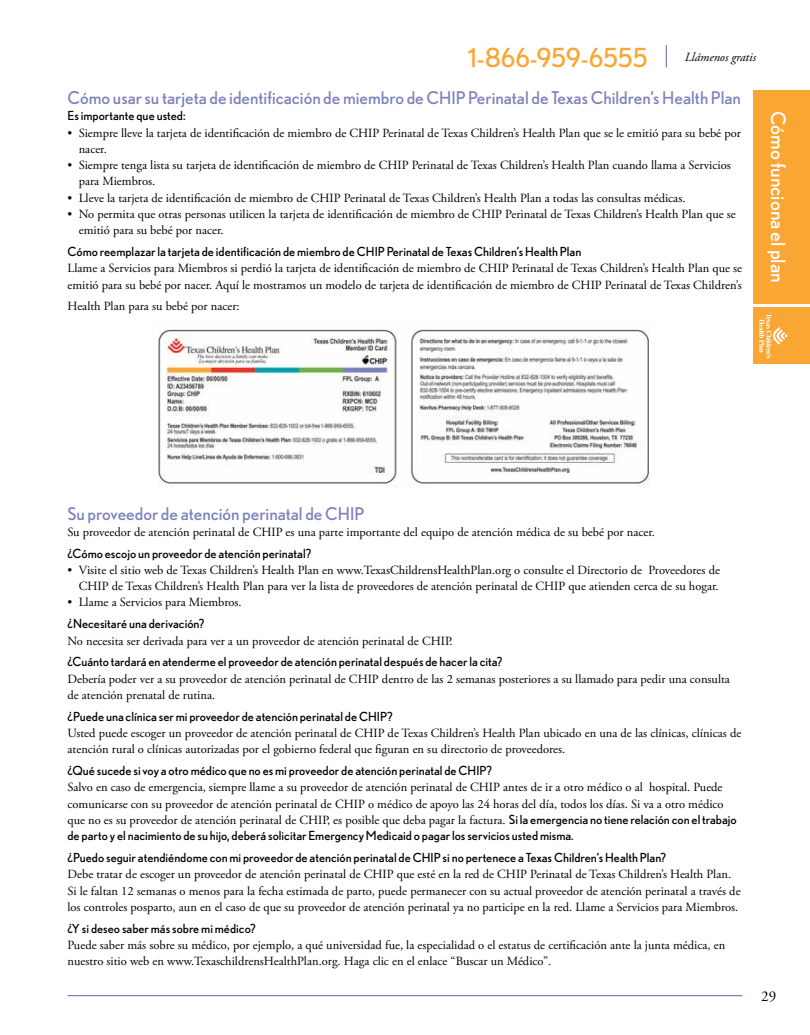
<style>
.page{position:relative;width:810px;height:1035px;background:#fff}
.page>*{position:absolute;margin:0;border:0;box-sizing:border-box;transform-origin:0 0}
.t1{font:26.25px "Nobel";letter-spacing:-.02em;color:#faa634}
.t2{font:20px "Nobel";color:#fff}
.t3{font:17.5px "Nobel";color:#7e81be}
.t4{font:15px "Adobe Garamond Pro";color:#000}
.t5{font:12.5px/16.2px "Adobe Garamond Pro";color:#000}
.t6{font:12.5px/21.9px "Nobel";color:#000}
.t7{font:italic 12.5px "Adobe Garamond Pro";color:#000}
.s1{font-family:"Nobel"}
</style>
<div class="page">
<hr style="left:68px;top:995px;width:674px;height:1px;background:#7e81be">
<div style="left:754px;top:308px;width:56px;height:56px;background:#faa634"></div>
<svg style="left:759px;top:313px;width:29px;height:45px"></svg>
<div style="left:754px;top:90px;width:56px;height:213px;background:#faa634"></div>
<svg style="left:666px;top:45px;width:1px;height:23px"></svg>
<img style="left:157px;top:329px;width:493px;height:158px">
<h1 class="t1" style="left:468px;top:42px;width:181px">1-866-959-6555</h1>
<p class="t7" style="left:685px;top:49px;width:72px">Llámenos gratis</p>
<h3 class="t3" style="left:68px;top:87px;width:675px">Cómo usar su tarjeta de identificación de miembro de CHIP Perinatal de Texas Children’s Health Plan</h3>
<p class="t6" style="left:68px;top:105px;width:120px">Es importante que usted:</p>
<p class="t5" style="left:79px;top:125px;width:664px;text-indent:-11px">• Siempre lleve la tarjeta de identificación de miembro de CHIP Perinatal de Texas Children’s Health Plan que se le emitió para su bebé por nacer.</p>
<p class="t5" style="left:79px;top:158px;width:654px;text-indent:-11px">• Siempre tenga lista su tarjeta de identificación de miembro de CHIP Perinatal de Texas Children’s Health Plan cuando llama a Servicios para Miembros.</p>
<p class="t5" style="left:68px;top:190px;width:620px">• Lleve la tarjeta de identificación de miembro de CHIP Perinatal de Texas Children’s Health Plan a todas las consultas médicas.</p>
<p class="t5" style="left:79px;top:206px;width:659px;text-indent:-11px">• No permita que otras personas utilicen la tarjeta de identificación de miembro de CHIP Perinatal de Texas Children’s Health Plan que se emitió para su bebé por nacer.</p>
<p class="t6" style="left:68px;top:241px;width:515px">Cómo reemplazar la tarjeta de identificación de miembro de CHIP Perinatal de Texas Children’s Health Plan</p>
<p class="t5" style="left:68px;top:261px;width:676px">Llame a Servicios para Miembros si perdió la tarjeta de identificación de miembro de CHIP Perinatal de Texas Children’s Health Plan que se emitió para su bebé por nacer. Aquí le mostramos un modelo de tarjeta de identificación de miembro de CHIP Perinatal de Texas Children’s</p>
<p class="t5" style="left:68px;top:298px;width:174px">Health Plan para su bebé por nacer:</p>
<h2 class="t2" style="left:790px;top:111px;width:173px;rotate:90deg">Cómo funciona el plan</h2>
<h3 class="t3" style="left:68px;top:503px;width:298px">Su proveedor de atención perinatal de CHIP</h3>
<p class="t5" style="left:68px;top:524px;width:589px">Su proveedor de atención perinatal de CHIP es una parte importante del equipo de atención médica de su bebé por nacer.</p>
<p class="t6" style="left:68px;top:542px;width:245px">¿Cómo escojo un proveedor de atención perinatal?</p>
<p class="t5" style="left:68px;top:562px;width:654px;text-align:right">• Visite el sitio web de Texas Children’s Health Plan en www.TexasChildrensHealthPlan.org o consulte el Directorio de Proveedores de<br>CHIP de Texas Children’s Health Plan para ver la lista de proveedores de atención perinatal de CHIP que atienden cerca de su hogar.</p>
<p class="t5" style="left:68px;top:595px;width:176px">• Llame a Servicios para Miembros.</p>
<p class="t6" style="left:68px;top:613px;width:138px">¿Necesitaré una derivación?</p>
<p class="t5" style="left:68px;top:633px;width:387px">No necesita ser derivada para ver a un proveedor de atención perinatal de CHIP.</p>
<p class="t6" style="left:68px;top:651px;width:436px">¿Cuánto tardará en atenderme el proveedor de atención perinatal después de hacer la cita?</p>
<p class="t5" style="left:68px;top:671px;width:664px">Debería poder ver a su proveedor de atención perinatal de CHIP dentro de las 2 semanas posteriores a su llamado para pedir una consulta de atención prenatal de rutina.</p>
<p class="t6" style="left:68px;top:705px;width:327px">¿Puede una clínica ser mi proveedor de atención perinatal de CHIP?</p>
<p class="t5" style="left:68px;top:725px;width:675px">Usted puede escoger un proveedor de atención perinatal de CHIP de Texas Children’s Health Plan ubicado en una de las clínicas, clínicas de atención rural o clínicas autorizadas por el gobierno federal que figuran en su directorio de proveedores.</p>
<p class="t6" style="left:68px;top:760px;width:426px">¿Qué sucede si voy a otro médico que no es mi proveedor de atención perinatal de CHIP?</p>
<p class="t5" style="left:68px;top:780px;width:671px">Salvo en caso de emergencia, siempre llame a su proveedor de atención perinatal de CHIP antes de ir a otro médico o al hospital. Puede comunicarse con su proveedor de atención perinatal de CHIP o médico de apoyo las 24 horas del día, todos los días. Si va a otro médico que no es su proveedor de atención perinatal de CHIP, es posible que deba pagar la factura. <span class="s1">Si la emergencia no tiene relación con el trabajo</span></p>
<p class="t6" style="left:68px;top:825px;width:600px">de parto y el nacimiento de su hijo, deberá solicitar Emergency Medicaid o pagar los servicios usted misma.<br>¿Puedo seguir atendiéndome con mi proveedor de atención perinatal de CHIP si no pertenece a Texas Children’s Health Plan?</p>
<p class="t5" style="left:68px;top:867px;width:675px">Debe tratar de escoger un proveedor de atención perinatal de CHIP que esté en la red de CHIP Perinatal de Texas Children’s Health Plan.<br>Si le faltan 12 semanas o menos para la fecha estimada de parto, puede permanecer con su actual proveedor de atención perinatal a través de los controles posparto, aun en el caso de que su proveedor de atención perinatal ya no participe en la red. Llame a Servicios para Miembros.</p>
<p class="t6" style="left:68px;top:917px;width:190px">¿Y si deseo saber más sobre mi médico?</p>
<p class="t5" style="left:68px;top:937px;width:659px">Puede saber más sobre su médico, por ejemplo, a qué universidad fue, la especialidad o el estatus de certificación ante la junta médica, en nuestro sitio web en www.TexaschildrensHealthPlan.org. Haga clic en el enlace “Buscar un Médico”.</p>
<p class="t4" style="left:761px;top:987px;width:16px">29</p>
</div>
